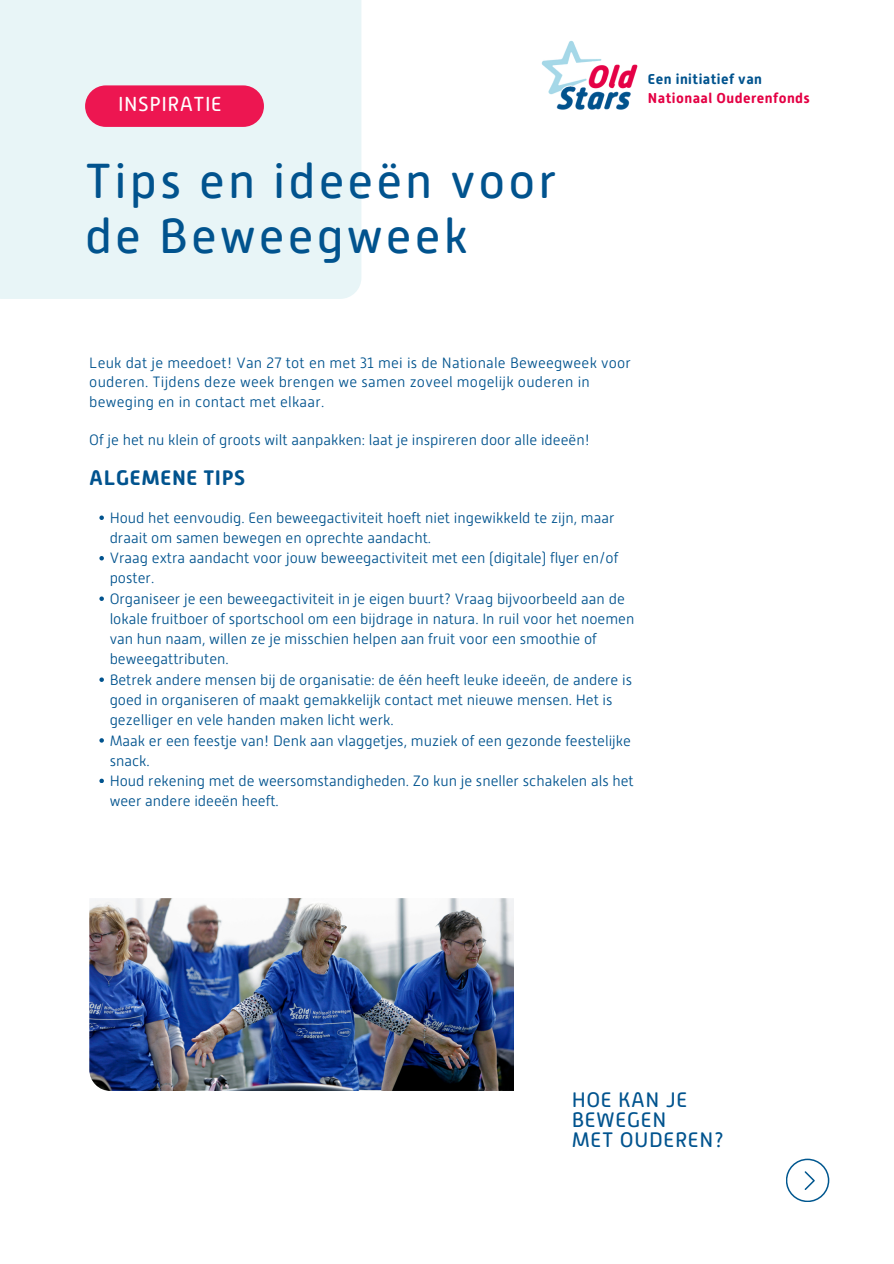
<style>
.page{position:relative;width:894px;height:1264px;background:#fff}
.page>*{position:absolute;margin:0;border:0;box-sizing:border-box;transform-origin:0 0}
.t1{font:49.05px/55.2px "Alwyn New Rounded";letter-spacing:.065em;color:#01538e}
.t2{font:21px/20.2px "Alwyn New Rounded";letter-spacing:.03em;color:#01538e}
.t3{font:700 21px "Alwyn New Rounded";letter-spacing:.03em;color:#01538e}
.t4{font:20.25px "Alwyn New Rounded";letter-spacing:.025em;color:#fff}
.t5{font:300 15px/20.2px "Alwyn New Rounded";color:#01538e}
.t6{font:700 14.25px/19.2px "Alwyn New Rounded";letter-spacing:.035em;color:#e40044}
.s1{color:#01538e}
</style>
<div class="page">
<div style="left:0;top:0;width:369px;height:306px;background:#e8f5f7"></div>
<svg style="left:85px;top:85px;width:179px;height:42px;background:#ec235b"></svg>
<img style="left:89px;top:898px;width:424px;height:192px">
<svg style="left:786px;top:1158px;width:44px;height:44px"></svg>
<svg style="left:796px;top:1163px;width:27px;height:34px"></svg>
<svg style="left:99px;top:515px;width:5px;height:5px"></svg>
<svg style="left:99px;top:556px;width:5px;height:4px"></svg>
<svg style="left:99px;top:596px;width:5px;height:5px"></svg>
<svg style="left:99px;top:677px;width:5px;height:5px"></svg>
<svg style="left:99px;top:738px;width:5px;height:4px"></svg>
<svg style="left:99px;top:778px;width:5px;height:5px"></svg>
<img style="left:541px;top:40px;width:97px;height:70px">
<p class="t4" style="left:118px;top:92px;width:105px">INSPIRATIE</p>
<p class="t1" style="left:85px;top:154px;width:472px">Tips en ideeën voor de Beweegweek</p>
<p class="t6" style="left:647px;top:69px;width:164px"><span class="s1">Een initiatief van<br></span>Nationaal Ouderenfonds</p>
<p class="t5" style="left:89px;top:353px;width:543px;line-height:19.2px">Leuk dat je meedoet! Van 27 tot en met 31 mei is de Nationale Beweegweek voor ouderen. Tijdens deze week brengen we samen zoveel mogelijk ouderen in beweging en in contact met elkaar.</p>
<p class="t5" style="left:89px;top:429px;width:502px">Of je het nu klein of groots wilt aanpakken: laat je inspireren door alle ideeën!</p>
<p class="t3" style="left:89px;top:465px;width:157px">ALGEMENE TIPS</p>
<p class="t5" style="left:110px;top:507px;width:506px">Houd het eenvoudig. Een beweegactiviteit hoeft niet ingewikkeld te zijn, maar draait om samen bewegen en oprechte aandacht.</p>
<h4 class="t5" style="left:110px;top:548px;width:510px">Vraag extra aandacht voor jouw beweegactiviteit met een (digitale) flyer en/of</h4>
<h1 class="t5" style="left:110px;top:568px;width:46px">poster.</h1>
<p class="t5" style="left:110px;top:588px;width:516px">Organiseer je een beweegactiviteit in je eigen buurt? Vraag bijvoorbeeld aan de</p>
<p class="t5" style="left:110px;top:608px;width:526px">lokale fruitboer of sportschool om een bijdrage in natura. In ruil voor het noemen van hun naam, willen ze je misschien helpen aan fruit voor een smoothie of beweegattributen.</p>
<h2 class="t5" style="left:110px;top:669px;width:524px">Betrek andere mensen bij de organisatie: de één heeft leuke ideeën, de andere is goed in organiseren of maakt gemakkelijk contact met nieuwe mensen. Het is gezelliger en vele handen maken licht werk.</h2>
<p class="t5" style="left:110px;top:730px;width:522px">Maak er een feestje van! Denk aan vlaggetjes, muziek of een gezonde feestelijke snack.</p>
<p class="t5" style="left:110px;top:770px;width:525px">Houd rekening met de weersomstandigheden. Zo kun je sneller schakelen als het weer andere ideeën heeft.</p>
<p class="t2" style="left:571px;top:1089px;width:154px">HOE KAN JE<br>BEWEGEN<br>MET OUDEREN?</p>
</div>
